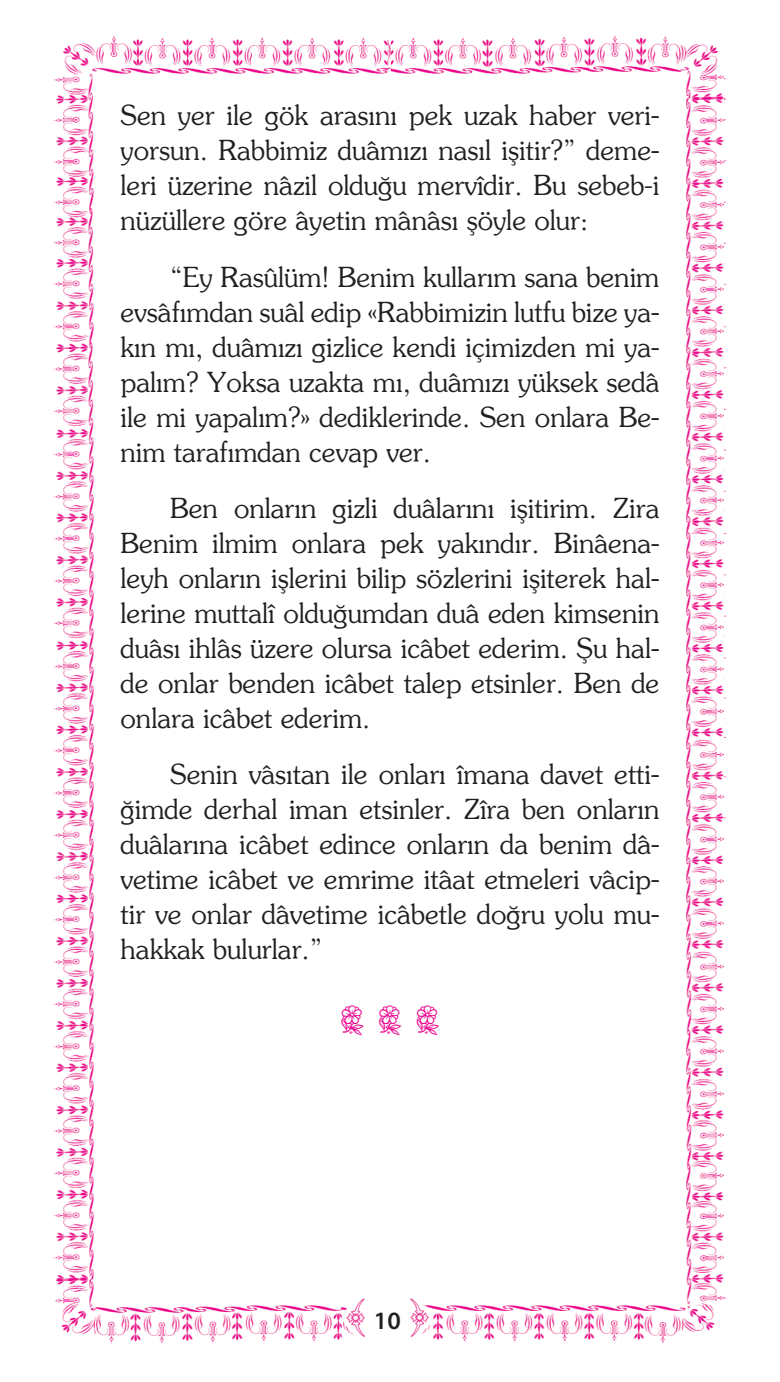
<style>
.page{position:relative;width:780px;height:1382px;background:#fff}
.page>*{position:absolute;margin:0;border:0;box-sizing:border-box;transform-origin:0 0}
.t1{font:37.5px "Borders Ornaments P04";color:#ed028c}
.t2{font:27.5px/35px "Souvenir Erkam";color:#231f20;text-align:justify}
.t3{font:600 25px "Myriad Pro";color:#231f20}
</style>
<div class="page">
<img style="left:53px;top:35px;width:673px;height:1309px">
<p class="t2" style="left:120px;top:97px;width:540px">Sen yer ile gök arasını pek uzak haber veriy yorsun. Rabbimiz duâmızı nasıl işitir?” demel leri üzerine nâzil olduğu mervîdir. Bu sebeb-i nüzüllere göre âyetin mânâsı şöyle olur:</p>
<p class="t2" style="left:120px;top:259px;width:540px;text-indent:50px">“Ey Rasûlüm! Benim kullarım sana benim evsâfımdan suâl edip «Rabbimizin lutfu bize yak kın mı, duâmızı gizlice kendi içimizden mi yap palım? Yoksa uzakta mı, duâmızı yüksek sedâ ile mi yapalım?» dediklerinde. Sen onlara Ben nim tarafımdan cevap ver.</p>
<p class="t2" style="left:120px;top:490px;width:540px;text-indent:50px">Ben onların gizli duâlarını işitirim. Zira Benim ilmim onlara pek yakındır. Binâenal leyh onların işlerini bilip sözlerini işiterek hall lerine muttalî olduğumdan duâ eden kimsenin duâsı ihlâs üzere olursa icâbet ederim. Şu hald de onlar benden icâbet talep etsinler. Ben de onlara icâbet ederim.</p>
<p class="t2" style="left:120px;top:756px;width:540px;text-indent:50px">Senin vâsıtan ile onları îmana davet ettiğ ğimde derhal iman etsinler. Zîra ben onların duâlarına icâbet edince onların da benim dâv vetime icâbet ve emrime itâat etmeleri vâcipt tir ve onlar dâvetime icâbetle doğru yolu muh hakkak bulurlar.”</p>
<h1 class="t1" style="left:340px;top:995px;width:102px">■ ■ ■</h1>
<p class="t3" style="left:374px;top:1305px;width:28px">10</p>
</div>
